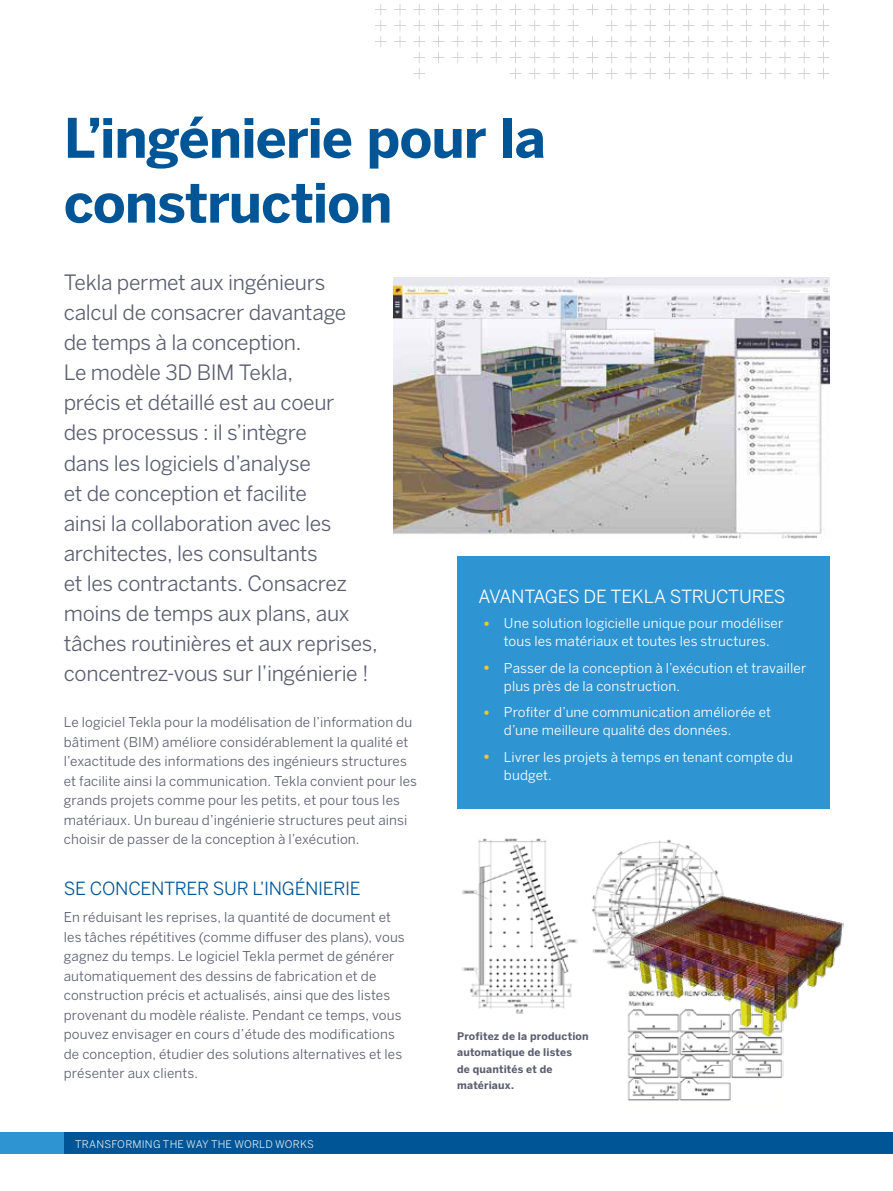
<style>
.page{position:relative;width:893px;height:1191px;background:#fff}
.page>*{position:absolute;margin:0;border:0;box-sizing:border-box;transform-origin:0 0}
.t1{font:700 54px/64.8px "Benton Sans";letter-spacing:-.02em;color:#005596}
.t2{font:21px/30px "Benton Sans";letter-spacing:-.015em;color:#5c5e6f}
.t3{font:18px "Benton Sans";letter-spacing:-.02em;color:#005596}
.t4{font:18px "Benton Sans";letter-spacing:-.02em;color:#fff}
.t5{font:13.5px/19.5px "Benton Sans";letter-spacing:.01em;color:#5c5e6f}
.t6{font:13.5px/18px "Benton Sans";letter-spacing:.01em;color:#fff}
.t7{font:700 10.5px/16.5px "Benton Sans";letter-spacing:.015em;color:#5c5e6f}
.t8{font:10.5px "Benton Sans";letter-spacing:.015em;color:#fff}
.s1{font-size:18px;color:#ffc425}
</style>
<div class="page">
<div style="left:0;top:1132px;width:64px;height:22px;background:#2f95d2"></div>
<div style="left:64px;top:1132px;width:829px;height:22px;background:#005596"></div>
<svg style="left:375px;top:4px;width:454px;height:75px"></svg>
<div style="left:457px;top:556px;width:372px;height:252px;background:#2f95d2"></div>
<img style="left:461px;top:838px;width:263px;height:176px">
<img style="left:623px;top:980px;width:160px;height:121px">
<img style="left:629px;top:894px;width:215px;height:144px">
<img style="left:393px;top:277px;width:436px;height:262px">
<h1 class="t1" style="left:64px;top:105px;width:484px">L’ingénierie pour la construction</h1>
<p class="t2" style="left:64px;top:268px;width:316px">Tekla permet aux ingénieurs calcul de consacrer davantage<br>de temps à la conception.<br>Le modèle 3D BIM Tekla,<br>précis et détaillé est au coeur<br>des processus : il s’intègre<br>dans les logiciels d’analyse<br>et de conception et facilite<br>ainsi la collaboration avec les architectes, les consultants<br>et les contractants. Consacrez moins de temps aux plans, aux tâches routinières et aux reprises, concentrez-vous sur l’ingénierie !</p>
<p class="t5" style="left:64px;top:712px;width:355px">Le logiciel Tekla pour la modélisation de l’information du bâtiment (BIM) améliore considérablement la qualité et l’exactitude des informations des ingénieurs structures et facilite ainsi la communication. Tekla convient pour les grands projets comme pour les petits, et pour tous les matériaux. Un bureau d’ingénierie structures peut ainsi choisir de passer de la conception à l’exécution.</p>
<h3 class="t3" style="left:64px;top:877px;width:298px">SE CONCENTRER SUR L’INGÉNIERIE</h3>
<p class="t5" style="left:64px;top:907px;width:342px">En réduisant les reprises, la quantité de document et les tâches répétitives (comme diffuser des plans), vous gagnez du temps. Le logiciel Tekla permet de générer automatiquement des dessins de fabrication et de construction précis et actualisés, ainsi que des listes provenant du modèle réaliste. Pendant ce temps, vous pouvez envisager en cours d’étude des modifications de conception, étudier des solutions alternatives et les présenter aux clients.</p>
<p class="t8" style="left:75px;top:1137px;width:240px">TRANSFORMING THE WAY THE WORLD WORKS</p>
<h3 class="t4" style="left:478px;top:585px;width:309px">AVANTAGES DE TEKLA STRUCTURES</h3>
<p class="t6" style="left:483px;top:614px;width:302px;text-align:center"><span class="s1">•</span> Une solution logicielle unique pour modéliser tous les matériaux et toutes les structures.</p>
<p class="t6" style="left:504px;top:658px;width:304px;text-indent:-21px"><span class="s1">•</span> Passer de la conception à l’exécution et travailler plus près de la construction.</p>
<p class="t6" style="left:504px;top:703px;width:269px;text-indent:-21px"><span class="s1">•</span> Profiter d’une communication améliorée et d’une meilleure qualité des données.</p>
<p class="t6" style="left:504px;top:747px;width:291px;text-indent:-21px"><span class="s1">•</span> Livrer les projets à temps en tenant compte du budget.</p>
<p class="t7" style="left:457px;top:1027px;width:133px">Profitez de la production automatique de listes<br>de quantités et de matériaux.</p>
</div>
